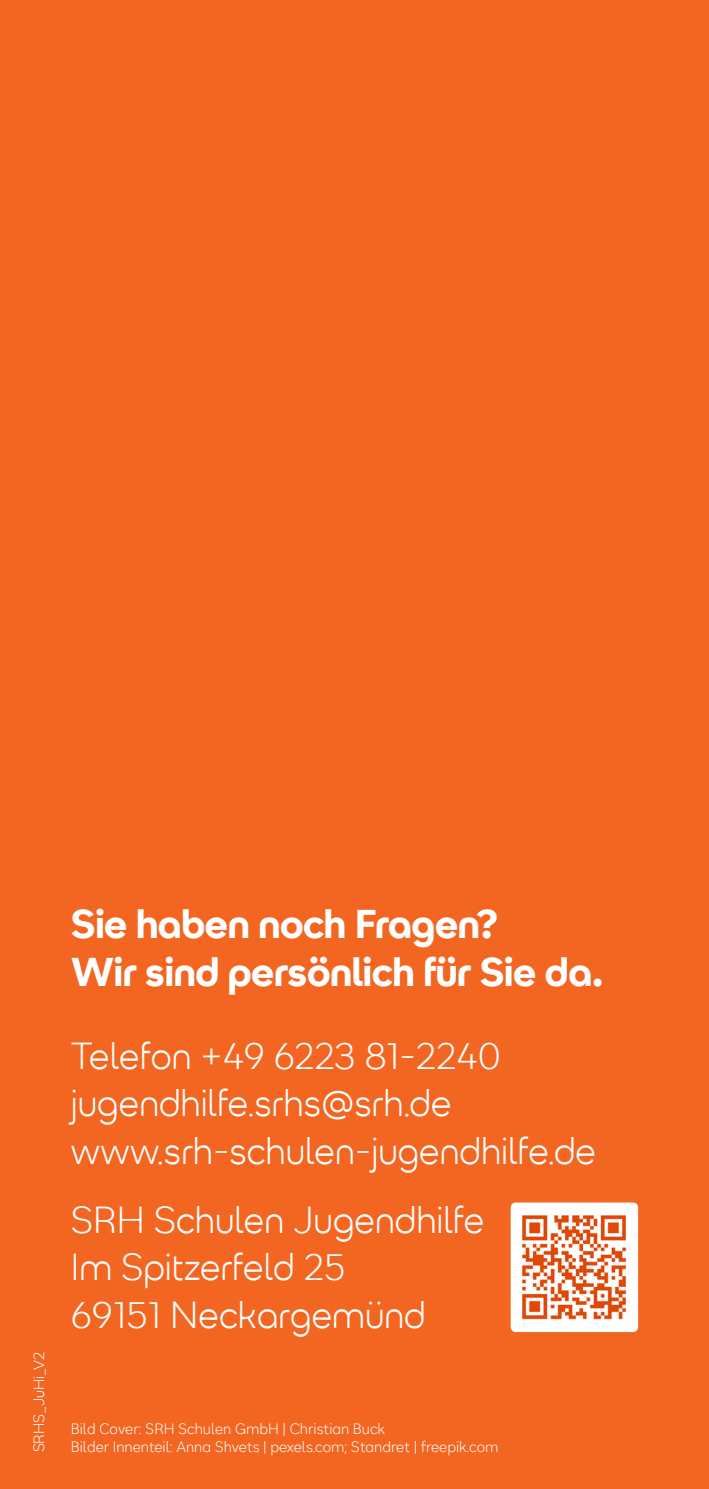
<style>
.page{position:relative;width:709px;height:1489px;background:#fff}
.page>*{position:absolute;margin:0;border:0;box-sizing:border-box;transform-origin:0 0}
.t1{font:700 40px/47.5px "SRH Headline";letter-spacing:-.01em;color:#fff}
.t2{font:300 37.5px/47.5px "SRH Headline";color:#fff}
.t3{font:300 15px/18px "SRH Text";color:#fff}
.t4{font:300 15px "SRH Headline";color:#fff}
</style>
<div class="page">
<div style="left:0;top:0;width:709px;height:1488px;background:#f36621"></div>
<div style="left:510px;top:1202px;width:128px;height:129px;background:#fff;border-radius:5px"></div>
<img style="left:522px;top:1215px;width:105px;height:105px">
<p class="t4" style="left:31px;top:1452px;width:102px;rotate:-90deg">SRHS_JuHi_V2</p>
<p class="t1" style="left:71px;top:900px;width:534px">Sie haben noch Fragen?<br>Wir sind persönlich für Sie da.</p>
<p class="t2" style="left:71px;top:1032px;width:526px">Telefon +49 6223 81-2240 jugendhilfe.srhs@srh.de www.srh-schulen-jugendhilfe.de</p>
<p class="t2" style="left:71px;top:1196px;width:415px">SRH Schulen Jugendhilfe<br>Im Spitzerfeld 25<br>69151 Neckargemünd</p>
<p class="t3" style="left:71px;top:1419px;width:429px">Bild Cover: SRH Schulen GmbH | Christian Buck<br>Bilder Innenteil: Anna Shvets | pexels.com; Standret | freepik.com</p>
</div>
